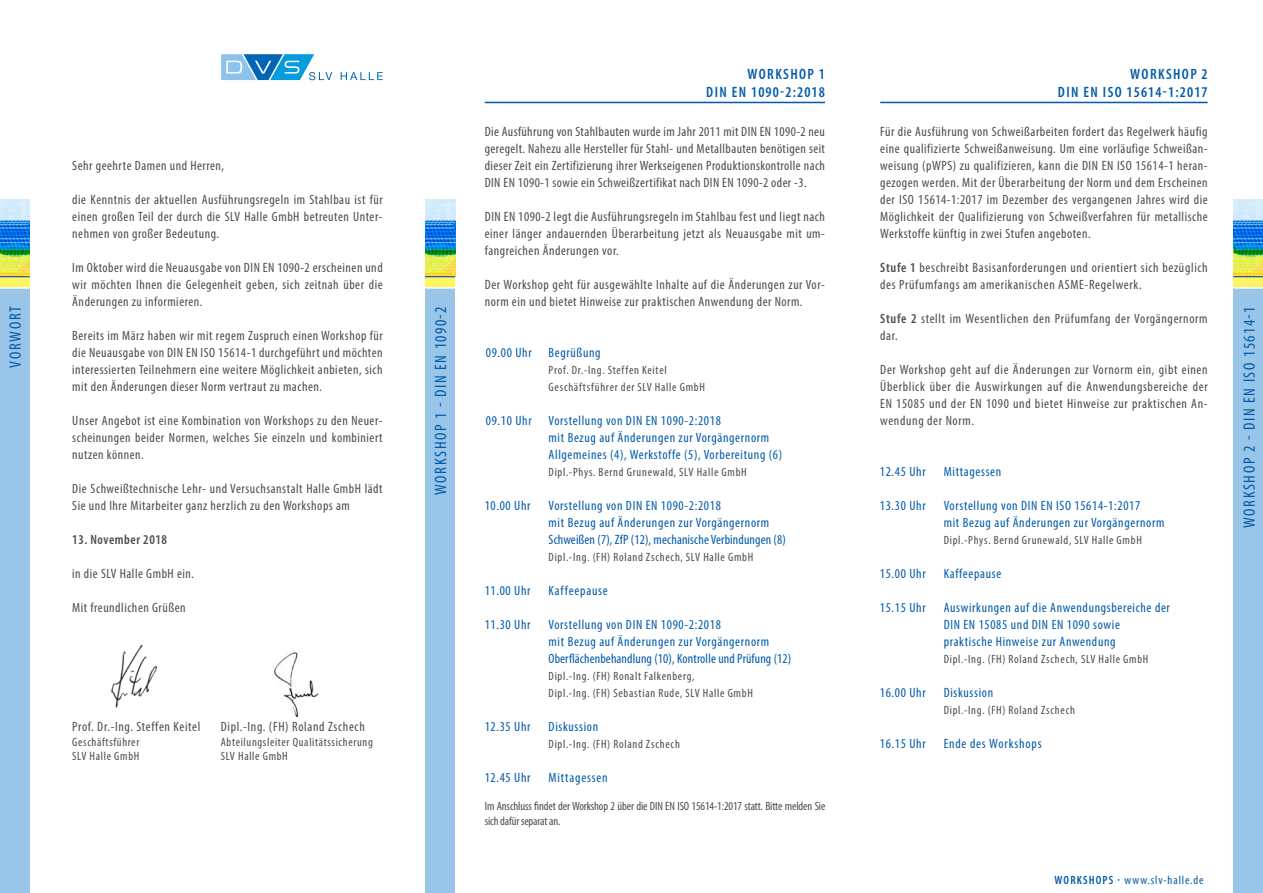
<style>
.page{position:relative;width:1263px;height:893px;background:#fff}
.page>*{position:absolute;margin:0;border:0;box-sizing:border-box;transform-origin:0 0}
.t1{font:condensed 16.5px "Myriad Pro";letter-spacing:.1em;color:#015aaa}
.t2{font:600 condensed 15px/18px "Myriad Pro";letter-spacing:.09em;color:#015aaa;text-align:right}
.t3{font:condensed 13.5px/17px "Myriad Pro";letter-spacing:.04em;color:#4b4c4d;text-align:justify}
.t4{font:condensed 13.5px/17px "Myriad Pro";letter-spacing:.05em;color:#015aaa}
.t5{font:600 condensed 13.5px "Myriad Pro";letter-spacing:.04em;color:#4b4c4d}
.t6{font:condensed 12px/17px "Myriad Pro";letter-spacing:.06em;color:#4b4c4d}
.t7{font:condensed 12px/15px "Myriad Pro";letter-spacing:-.01em;color:#4b4c4d}
.t8{font:condensed 12px "Myriad Pro";letter-spacing:.075em;color:#015aaa}
.s1{font-weight:600}
</style>
<div class="page">
<div style="left:0;top:276px;width:30px;height:617px;background:#99c5e9"></div>
<div style="left:425px;top:276px;width:30px;height:617px;background:#99c5e9"></div>
<div style="left:1233px;top:276px;width:30px;height:617px;background:#99c5e9"></div>
<img style="left:274px;top:652px;width:45px;height:64px">
<img style="left:111px;top:644px;width:46px;height:64px">
<img style="left:0;top:200px;width:30px;height:76px">
<img style="left:425px;top:200px;width:30px;height:76px">
<img style="left:1233px;top:200px;width:30px;height:76px">
<div style="left:0;top:277px;width:30px;height:10px;background:#fff461"></div>
<div style="left:425px;top:277px;width:30px;height:10px;background:#fff461"></div>
<div style="left:1233px;top:277px;width:30px;height:10px;background:#fff461"></div>
<hr style="left:0;top:276px;width:30px;height:1px;background:#015aaa">
<hr style="left:425px;top:276px;width:30px;height:1px;background:#015aaa">
<hr style="left:1233px;top:276px;width:30px;height:1px;background:#015aaa">
<hr style="left:0;top:287px;width:30px;height:2px;background:#fff">
<hr style="left:425px;top:287px;width:30px;height:2px;background:#fff">
<hr style="left:1233px;top:287px;width:30px;height:2px;background:#fff">
<hr style="left:485px;top:102px;width:340px;height:1px;background:#015aaa">
<hr style="left:880px;top:102px;width:328px;height:1px;background:#015aaa">
<svg style="left:221px;top:54px;width:111px;height:26px"></svg>
<svg style="left:341px;top:72px;width:42px;height:8px"></svg>
<p class="t1" style="left:5px;top:368px;width:61px;rotate:-90deg">Vorwo rt</p>
<p class="t3" style="left:72px;top:157px;width:153px">Sehr geehrte Damen und Herren,</p>
<p class="t3" style="left:72px;top:191px;width:312px">die Kenntnis der aktuellen Ausführungsregeln im Stahlbau ist für einen großen Teil der durch die SLV Halle GmbH betreuten Unter&shy;nehmen von großer Bedeutung.</p>
<p class="t3" style="left:72px;top:259px;width:312px">Im Oktober wird die Neuausgabe von DIN EN 1090-2 erscheinen und wir möchten Ihnen die Gelegenheit geben, sich zeitnah über die Änderungen zu informieren.</p>
<p class="t3" style="left:72px;top:327px;width:312px">Bereits im März haben wir mit regem Zuspruch einen Workshop für die Neuausgabe von DIN EN ISO 15614-1 durchgeführt und möchten interessierten Teilnehmern eine weitere Möglichkeit anbieten, sich mit den Änderungen dieser Norm vertraut zu machen.</p>
<p class="t3" style="left:72px;top:412px;width:312px">Unser Angebot ist eine Kombination von Workshops zu den Neuer&shy;scheinungen beider Normen, welches Sie einzeln und kombiniert nutzen können.</p>
<p class="t3" style="left:72px;top:480px;width:312px">Die Schweißtechnische Lehr- und Versuchsanstalt Halle GmbH lädt<br>Sie und Ihre Mitarbeiter ganz herzlich zu den Workshops am</p>
<p class="t5" style="left:72px;top:532px;width:96px">13. NOVEMBER 2018</p>
<p class="t3" style="left:72px;top:565px;width:123px">in die SLV Halle GmbH ein.</p>
<p class="t3" style="left:72px;top:599px;width:115px">Mit freundlichen Grüßen</p>
<p class="t3" style="left:72px;top:718px;width:130px">Prof. Dr.-Ing. Steffen Keitel</p>
<p class="t3" style="left:221px;top:718px;width:146px">Dipl.-Ing. (FH) Roland Zschech</p>
<p class="t6" style="left:72px;top:733px;width:69px">Geschäftsführer</p>
<p class="t6" style="left:221px;top:733px;width:153px">Abteilungsleiter Qualitätssicherung</p>
<p class="t6" style="left:72px;top:748px;width:69px">SLV Halle GmbH</p>
<p class="t6" style="left:221px;top:748px;width:69px">SLV Halle GmbH</p>
<p class="t1" style="left:431px;top:495px;width:190px;rotate:-90deg">workshop 1 - DIN EN 1090-2</p>
<p class="t2" style="left:706px;top:65px;width:120px">WORKSHOP 1<br>DIN EN 1090-2:2018</p>
<p class="t2" style="left:1058px;top:65px;width:151px">WORKSHOP 2<br>DIN EN ISO 15614-1:2017</p>
<p class="t3" style="left:485px;top:123px;width:342px">Die Ausführung von Stahlbauten wurde im Jahr 2011 mit DIN EN 1090-2 neu geregelt. Nahezu alle Hersteller für Stahl- und Metallbauten benötigen seit dieser Zeit ein Zertifizierung ihrer Werkseigenen Produktionskontrolle nach DIN EN 1090-1 sowie ein Schweißzertifikat nach DIN EN 1090-2 oder -3.</p>
<p class="t3" style="left:485px;top:208px;width:342px">DIN EN 1090-2 legt die Ausführungsregeln im Stahlbau fest und liegt nach einer länger andauernden Überarbeitung jetzt als Neuausgabe mit um&shy;fangreichen Änderungen vor.</p>
<p class="t3" style="left:485px;top:276px;width:342px">Der Workshop geht für ausgewählte Inhalte auf die Änderungen zur Vor&shy;norm ein und bietet Hinweise zur praktischen Anwendung der Norm.</p>
<p class="t4" style="left:486px;top:344px;width:47px">09.00 Uhr</p>
<p class="t4" style="left:486px;top:412px;width:47px">09.10 Uhr</p>
<p class="t4" style="left:485px;top:497px;width:47px">10.00 Uhr</p>
<p class="t4" style="left:485px;top:582px;width:47px">11.00 Uhr</p>
<p class="t4" style="left:485px;top:616px;width:47px">11.30 Uhr</p>
<p class="t4" style="left:485px;top:718px;width:47px">12.35 Uhr</p>
<p class="t4" style="left:485px;top:769px;width:47px">12.45 Uhr</p>
<p class="t4" style="left:549px;top:344px;width:54px">Begrüßung</p>
<p class="t6" style="left:549px;top:362px;width:158px">Prof. Dr.-Ing. Steffen Keitel<br>Geschäftsführer der SLV Halle GmbH</p>
<p class="t4" style="left:549px;top:412px;width:235px">Vorstellung von DIN EN 1090-2:2018<br>mit Bezug auf Änderungen zur Vorgängernorm<br>Allgemeines (4), Werkstoffe (5), Vorbereitung (6)</p>
<p class="t6" style="left:549px;top:464px;width:200px">Dipl.-Phys. Bernd Grunewald, SLV Halle GmbH</p>
<p class="t4" style="left:549px;top:497px;width:239px">Vorstellung von DIN EN 1090-2:2018<br>mit Bezug auf Änderungen zur Vorgängernorm<br>Schweißen (7), ZfP (12), mechanische Verbindungen (8)</p>
<p class="t6" style="left:549px;top:549px;width:206px">Dipl.-Ing. (FH) Roland Zschech, SLV Halle GmbH</p>
<p class="t4" style="left:549px;top:582px;width:61px">Kaffeepause</p>
<p class="t4" style="left:549px;top:616px;width:244px">Vorstellung von DIN EN 1090-2:2018<br>mit Bezug auf Änderungen zur Vorgängernorm<br>Oberflächenbehandlung (10), Kontrolle und Prüfung (12)</p>
<p class="t6" style="left:549px;top:668px;width:206px">Dipl.-Ing. (FH) Ronalt Falkenberg,<br>Dipl.-Ing. (FH) Sebastian Rude, SLV Halle GmbH</p>
<p class="t4" style="left:549px;top:718px;width:51px">Diskussion</p>
<p class="t6" style="left:549px;top:736px;width:133px">Dipl.-Ing. (FH) Roland Zschech</p>
<p class="t4" style="left:549px;top:769px;width:61px">Mittagessen</p>
<p class="t7" style="left:485px;top:798px;width:342px">Im Anschluss findet der Workshop 2 über die DIN EN ISO 15614-1:2017 statt. Bitte melden Sie sich dafür separat an.</p>
<p class="t3" style="left:880px;top:123px;width:329px">Für die Ausführung von Schweißarbeiten fordert das Regelwerk häufig eine qualifizierte Schweißanweisung. Um eine vorläufige Schweißan&shy;weisung (pWPS) zu qualifizieren, kann die DIN EN ISO 15614-1 heran&shy;gezogen werden. Mit der Überarbeitung der Norm und dem Erscheinen der ISO 15614-1:2017 im Dezember des vergangenen Jahres wird die Möglichkeit der Qualifizierung von Schweißverfahren für metallische Werkstoffe künftig in zwei Stufen angeboten.</p>
<p class="t3" style="left:880px;top:259px;width:329px"><span class="s1">STUFE 1</span> beschreibt Basisanforderungen und orientiert sich bezüglich des Prüfumfangs am amerikanischen ASME-Regelwerk.</p>
<p class="t3" style="left:880px;top:310px;width:329px"><span class="s1">STUFE 2</span> stellt im Wesentlichen den Prüfumfang der Vorgängernorm dar.</p>
<p class="t3" style="left:880px;top:361px;width:329px">Der Workshop geht auf die Änderungen zur Vornorm ein, gibt einen Überblick über die Auswirkungen auf die Anwendungsbereiche der EN 15085 und der EN 1090 und bietet Hinweise zur praktischen An&shy;wendung der Norm.</p>
<p class="t4" style="left:880px;top:463px;width:47px">12.45 Uhr</p>
<p class="t4" style="left:880px;top:497px;width:47px">13.30 Uhr</p>
<p class="t4" style="left:880px;top:565px;width:47px">15.00 Uhr</p>
<p class="t4" style="left:880px;top:599px;width:47px">15.15 Uhr</p>
<p class="t4" style="left:880px;top:684px;width:47px">16.00 Uhr</p>
<p class="t4" style="left:880px;top:735px;width:47px">16.15 Uhr</p>
<p class="t4" style="left:944px;top:463px;width:59px">Mittagessen</p>
<p class="t4" style="left:944px;top:497px;width:222px">Vorstellung von DIN EN ISO 15614-1:2017<br>mit Bezug auf Änderungen zur Vorgängernorm</p>
<p class="t6" style="left:944px;top:532px;width:200px">Dipl.-Phys. Bernd Grunewald, SLV Halle GmbH</p>
<p class="t4" style="left:944px;top:565px;width:59px">Kaffeepause</p>
<p class="t4" style="left:944px;top:599px;width:228px">Auswirkungen auf die Anwendungsbereiche der<br>DIN EN 15085 und DIN EN 1090 sowie praktische Hinweise zur Anwendung</p>
<p class="t6" style="left:944px;top:651px;width:206px">Dipl.-Ing. (FH) Roland Zschech, SLV Halle GmbH</p>
<p class="t4" style="left:944px;top:684px;width:51px">Diskussion</p>
<p class="t6" style="left:944px;top:702px;width:133px">Dipl.-Ing. (FH) Roland Zschech</p>
<p class="t4" style="left:944px;top:735px;width:99px">Ende des Workshops</p>
<p class="t8" style="left:1054px;top:873px;width:150px"><span class="s1">WORKSHOPS ·</span> www.slv-halle.de</p>
<p class="t1" style="left:1239px;top:528px;width:223px;rotate:-90deg">Workshop 2 - DIN EN ISO 15614-1</p>
</div>
